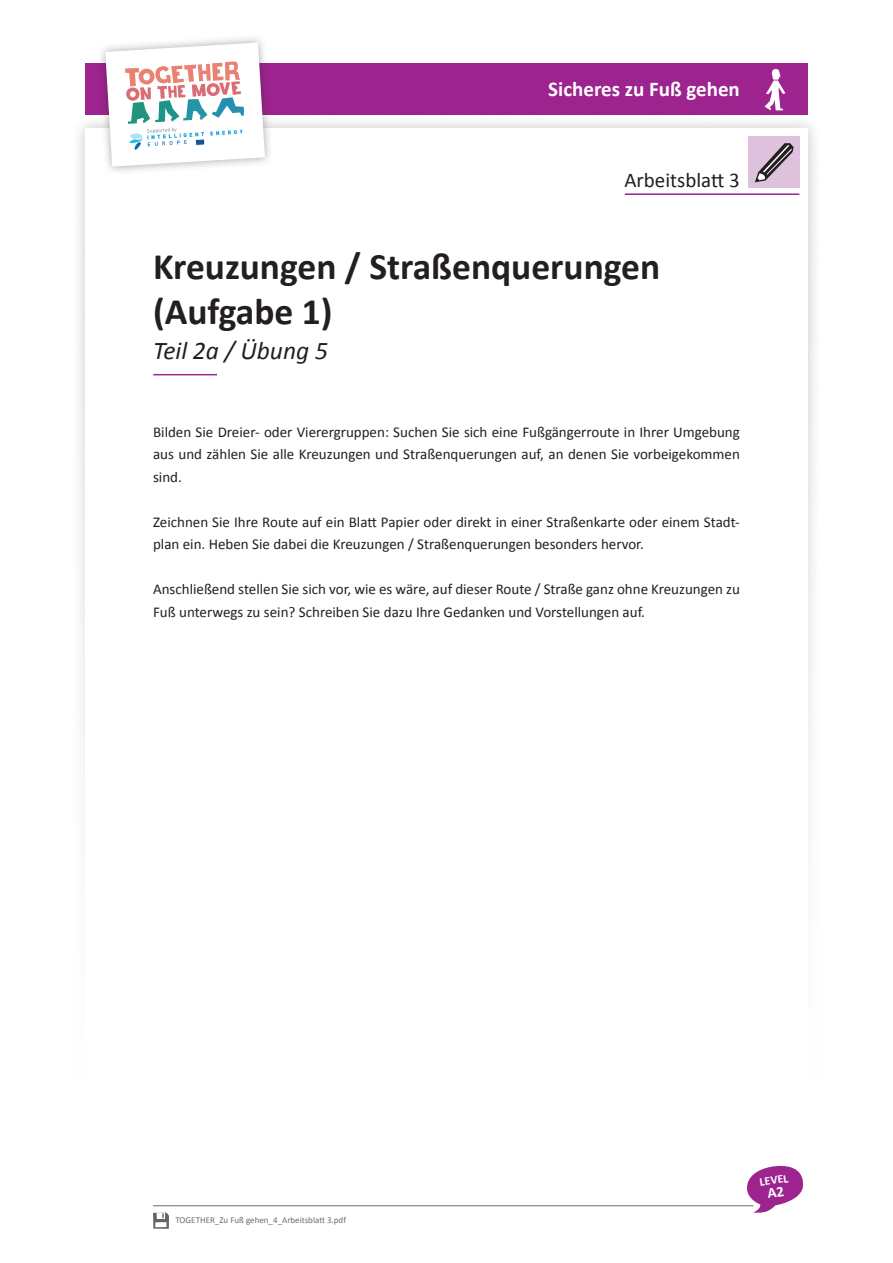
<style>
.page{position:relative;width:893px;height:1263px;background:#fff}
.page>*{position:absolute;margin:0;border:0;box-sizing:border-box;transform-origin:0 0}
.t1{font:700 37.5px/45px "Calibri";color:#231f20}
.t2{font:italic 25.5px "Calibri";color:#231f20}
.t3{font:700 21px "Calibri";color:#fff}
.t4{font:21px "Calibri";color:#231f20}
.t5{font:15px/22.5px "Calibri";color:#231f20}
.t6{font:700 12px "Calibri";color:#fff}
.t7{font:9px "Calibri";color:#6c6d70}
</style>
<div class="page">
<hr style="left:153px;top:1205px;width:600px;height:1px;background:#6c6d70">
<div style="left:85px;top:64px;width:723px;height:51px;background:#9d248e"></div>
<div style="left:748px;top:136px;width:51px;height:51px;background:#dec2dd"></div>
<div style="left:96px;top:33px;width:177px;height:142px;background:#231f20;opacity:.4"></div>
<svg style="left:102px;top:39px;width:166px;height:131px"></svg>
<svg style="left:153px;top:1212px;width:16px;height:17px"></svg>
<svg style="left:765px;top:69px;width:20px;height:41px"></svg>
<svg style="left:755px;top:143px;width:39px;height:39px"></svg>
<hr style="left:153px;top:374px;width:64px;height:1px;background:#9d248e">
<hr style="left:625px;top:193px;width:174px;height:2px;background:#9d248e">
<svg style="left:747px;top:1165px;width:56px;height:48px"></svg>
<h3 class="t3" style="left:548px;top:76px;width:193px">Sicheres zu Fuß gehen</h3>
<h3 class="t4" style="left:624px;top:167px;width:117px">Arbeitsblatt 3</h3>
<h1 class="t1" style="left:153px;top:244px;width:509px">Kreuzungen / Straßenquerungen (Aufgabe 1)</h1>
<h2 class="t2" style="left:153px;top:333px;width:176px">Teil 2a / Übung 5</h2>
<p class="t5" style="left:153px;top:420px;width:588px;text-align:justify">Bilden Sie Dreier- oder Vierergruppen: Suchen Sie sich eine Fußgängerroute in Ihrer Umgebung aus und zählen Sie alle Kreuzungen und Straßenquerungen auf, an denen Sie vorbeigekommen sind.</p>
<p class="t5" style="left:153px;top:510px;width:588px">Zeichnen Sie Ihre Route auf ein Blatt Papier oder direkt in einer Straßenkarte oder einem Stadt&shy;plan ein. Heben Sie dabei die Kreuzungen / Straßenquerungen besonders hervor.</p>
<p class="t5" style="left:153px;top:578px;width:588px">Anschließend stellen Sie sich vor, wie es wäre, auf dieser Route / Straße ganz ohne Kreuzungen zu<br>Fuß unterwegs zu sein? Schreiben Sie dazu Ihre Gedanken und Vorstellungen auf.</p>
<p class="t7" style="left:176px;top:1214px;width:172px">TOGETHER_Zu Fuß gehen_4_Arbeitsblatt 3.pdf</p>
<p class="t6" style="left:759px;top:1174px;width:30px;rotate:-8deg">LEVEL</p>
</div>
